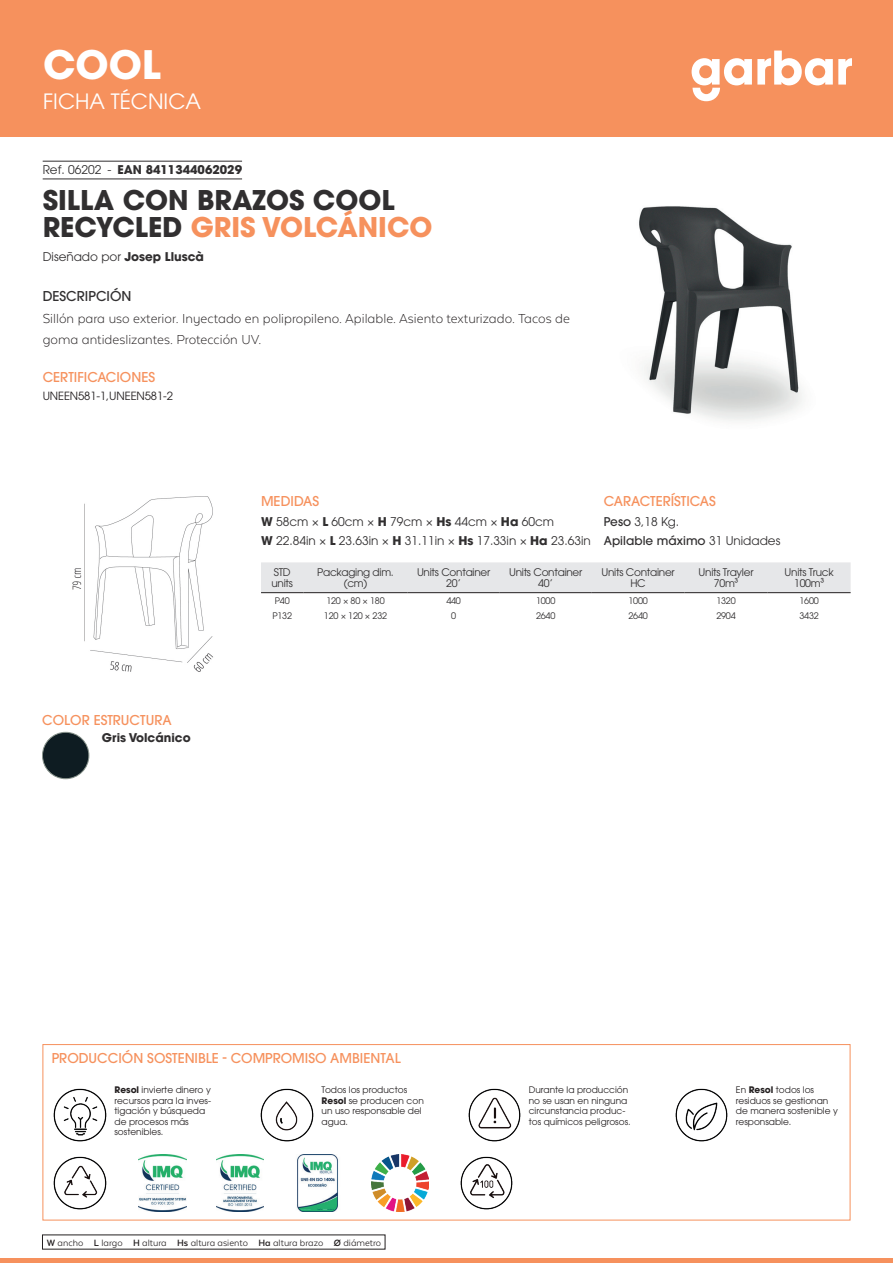
<style>
.page{position:relative;width:893px;height:1263px;background:#fff}
.page>*{position:absolute;margin:0;border:0;box-sizing:border-box;transform-origin:0 0}
.t1{font:700 39px "ITC Avant Garde Pro";color:#fff}
.t2{font:700 27px/27px "ITC Avant Garde Pro";color:#312f30}
.t3{font:21px "ITC Avant Garde Pro";color:#fff}
.t4{font:300 15px/21.6px "Texta Alt";color:#231f20}
.t5{font:500 13.5px "ITC Avant Garde Pro";color:#f6915d}
.t6{font:500 13.5px "ITC Avant Garde Pro";color:#312f30}
.t7{font:12px/19.5px "ITC Avant Garde Pro";color:#312f30}
.t8{font:700 12px "ITC Avant Garde Pro";color:#312f30}
.t9{font:500 12px/19.5px "ITC Avant Garde Pro";color:#312f30}
.t10{font:11.25px "ITC Avant Garde Pro";letter-spacing:-.01em;color:#231f20}
.t11{font:10.5px/10.5px "ITC Avant Garde Pro";letter-spacing:-.025em;color:#312f30;text-align:center}
.t12{font:10.5px "Texta Alt";color:#231f20}
.t13{font:9px/10.5px "ITC Avant Garde Pro";color:#231f20}
.t14{font:9px "ITC Avant Garde Pro";letter-spacing:-.02em;color:#312f30}
.s1{font-weight:400}
.s2{color:#f6915d}
.s3{font-weight:700}
</style>
<div class="page">
<div style="left:0;top:0;width:893px;height:137px;background:#f6915d"></div>
<hr style="left:0;top:1259px;width:893px;height:4px;background:#f6915d">
<svg style="left:692px;top:51px;width:160px;height:50px"></svg>
<hr style="left:43px;top:161px;width:199px;height:1px;background:#312f30">
<hr style="left:43px;top:179px;width:199px;height:1px;background:#312f30">
<img style="left:639px;top:206px;width:163px;height:215px">
<img style="left:42px;top:732px;width:47px;height:47px;border-radius:23px">
<div style="left:42px;top:732px;width:47px;height:47px;border:1px solid #89948d;border-radius:50%"></div>
<img style="left:72px;top:496px;width:141px;height:176px">
<div style="left:261px;top:562px;width:590px;height:30px;background:#e6e7e9"></div>
<hr style="left:261px;top:592px;width:42px;height:1px;background:#231f20">
<hr style="left:303px;top:592px;width:105px;height:1px;background:#231f20">
<hr style="left:408px;top:592px;width:92px;height:1px;background:#231f20">
<hr style="left:500px;top:592px;width:92px;height:1px;background:#231f20">
<hr style="left:592px;top:592px;width:92px;height:1px;background:#231f20">
<hr style="left:684px;top:592px;width:84px;height:1px;background:#231f20">
<hr style="left:768px;top:592px;width:83px;height:1px;background:#231f20">
<img style="left:53px;top:1088px;width:54px;height:54px">
<img style="left:260px;top:1088px;width:54px;height:54px">
<img style="left:468px;top:1088px;width:53px;height:54px">
<img style="left:675px;top:1088px;width:53px;height:54px">
<img style="left:53px;top:1156px;width:54px;height:54px">
<img style="left:138px;top:1155px;width:48px;height:56px">
<img style="left:216px;top:1155px;width:48px;height:56px">
<img style="left:297px;top:1155px;width:41px;height:56px">
<img style="left:372px;top:1155px;width:56px;height:56px">
<img style="left:460px;top:1156px;width:53px;height:54px">
<div style="left:43px;top:1044px;width:807px;height:176px;border:1px solid #f6915d"></div>
<h1 class="t1" style="left:43px;top:39px;width:119px">COOL</h1>
<h3 class="t3" style="left:43px;top:88px;width:159px">FICHA TÉCNICA</h3>
<h3 class="t8" style="left:43px;top:162px;width:201px"><span class="s1">Ref. 06202 -</span> EAN 8411344062029</h3>
<h2 class="t2" style="left:43px;top:186px;width:391px">SILLA CON BRAZOS COOL<br>RECYCLED <span class="s2">GRIS VOLCÁNICO</span></h2>
<h3 class="t7" style="left:43px;top:246px;width:163px">Diseñado por <span class="s3">Josep Lluscà</span></h3>
<h3 class="t6" style="left:43px;top:287px;width:90px">DESCRIPCIÓN</h3>
<h3 class="t4" style="left:43px;top:307px;width:529px">Sillón para uso exterior. Inyectado en polipropileno. Apilable. Asiento texturizado. Tacos de goma antideslizantes. Protección UV.</h3>
<h3 class="t5" style="left:43px;top:368px;width:114px">CERTIFICACIONES</h3>
<p class="t10" style="left:43px;top:388px;width:132px">UNEEN581-1,UNEEN581-2</p>
<h3 class="t5" style="left:42px;top:712px;width:131px">COLOR ESTRUCTURA</h3>
<h3 class="t8" style="left:102px;top:729px;width:90px">Gris Volcánico</h3>
<h3 class="t5" style="left:604px;top:493px;width:114px">CARACTERÍSTICAS</h3>
<h3 class="t9" style="left:604px;top:512px;width:178px">Peso <span class="s1">3,18 Kg.<br></span>Apilable máximo <span class="s1">31 Unidades</span></h3>
<h3 class="t5" style="left:261px;top:493px;width:60px">MEDIDAS</h3>
<h3 class="t7" style="left:261px;top:512px;width:331px"><span class="s3">W</span> 58cm × <span class="s3">L</span> 60cm × <span class="s3">H</span> 79cm × <span class="s3">Hs</span> 44cm × <span class="s3">Ha</span> 60cm<br><span class="s3">W</span> 22.84in × <span class="s3">L</span> 23.63in × <span class="s3">H</span> 31.11in × <span class="s3">Hs</span> 17.33in × <span class="s3">Ha</span> 23.63in</h3>
<p class="t11" style="left:271px;top:567px;width:23px;text-align:left">STD units</p>
<p class="t11" style="left:317px;top:567px;width:78px">Packaging dim. (cm)</p>
<p class="t11" style="left:417px;top:567px;width:75px">Units Container<br>20’</p>
<p class="t11" style="left:509px;top:567px;width:75px">Units Container<br>40’</p>
<p class="t11" style="left:601px;top:567px;width:75px">Units Container<br>HC</p>
<p class="t11" style="left:699px;top:567px;width:56px">Units Trayler<br>70m³</p>
<p class="t11" style="left:785px;top:567px;width:51px">Units Truck<br>100m³</p>
<p class="t14" style="left:275px;top:595px;width:16px">P40</p>
<p class="t14" style="left:326px;top:595px;width:60px">120 × 80 × 180</p>
<p class="t14" style="left:446px;top:595px;width:16px">440</p>
<p class="t14" style="left:536px;top:595px;width:21px">1000</p>
<p class="t14" style="left:628px;top:595px;width:21px">1000</p>
<p class="t14" style="left:716px;top:595px;width:21px">1320</p>
<p class="t14" style="left:799px;top:595px;width:21px">1600</p>
<p class="t14" style="left:272px;top:610px;width:21px">P132</p>
<p class="t14" style="left:324px;top:610px;width:65px">120 × 120 × 232</p>
<p class="t14" style="left:451px;top:610px;width:6px">0</p>
<p class="t14" style="left:536px;top:610px;width:21px">2640</p>
<p class="t14" style="left:628px;top:610px;width:21px">2640</p>
<p class="t14" style="left:716px;top:610px;width:21px">2904</p>
<p class="t14" style="left:799px;top:610px;width:21px">3432</p>
<h3 class="t5" style="left:52px;top:1050px;width:350px">PRODUCCIÓN SOSTENIBLE - COMPROMISO AMBIENTAL</h3>
<p class="t13" style="left:114px;top:1085px;width:98px"><span class="s3">Resol</span> invierte dinero y recursos para la inves&shy;tigación y búsqueda de procesos más sostenibles.</p>
<p class="t13" style="left:322px;top:1085px;width:104px">Todos los productos<br><span class="s3">Resol</span> se producen con un uso responsable del agua.</p>
<p class="t13" style="left:529px;top:1085px;width:103px">Durante la producción no se usan en ninguna circunstancia produc&shy;tos químicos peligrosos.</p>
<p class="t13" style="left:736px;top:1085px;width:103px">En <span class="s3">Resol</span> todos los residuos se gestionan de manera sostenible y responsable.</p>
<p class="t12" style="left:47px;top:1237px;width:336px"><span class="s3">W</span> ancho <span class="s3">L</span> largo <span class="s3">H</span> altura <span class="s3">Hs</span> altura asiento <span class="s3">Ha</span> altura brazo <span class="s3">Ø</span> diámetro</p>
</div>
